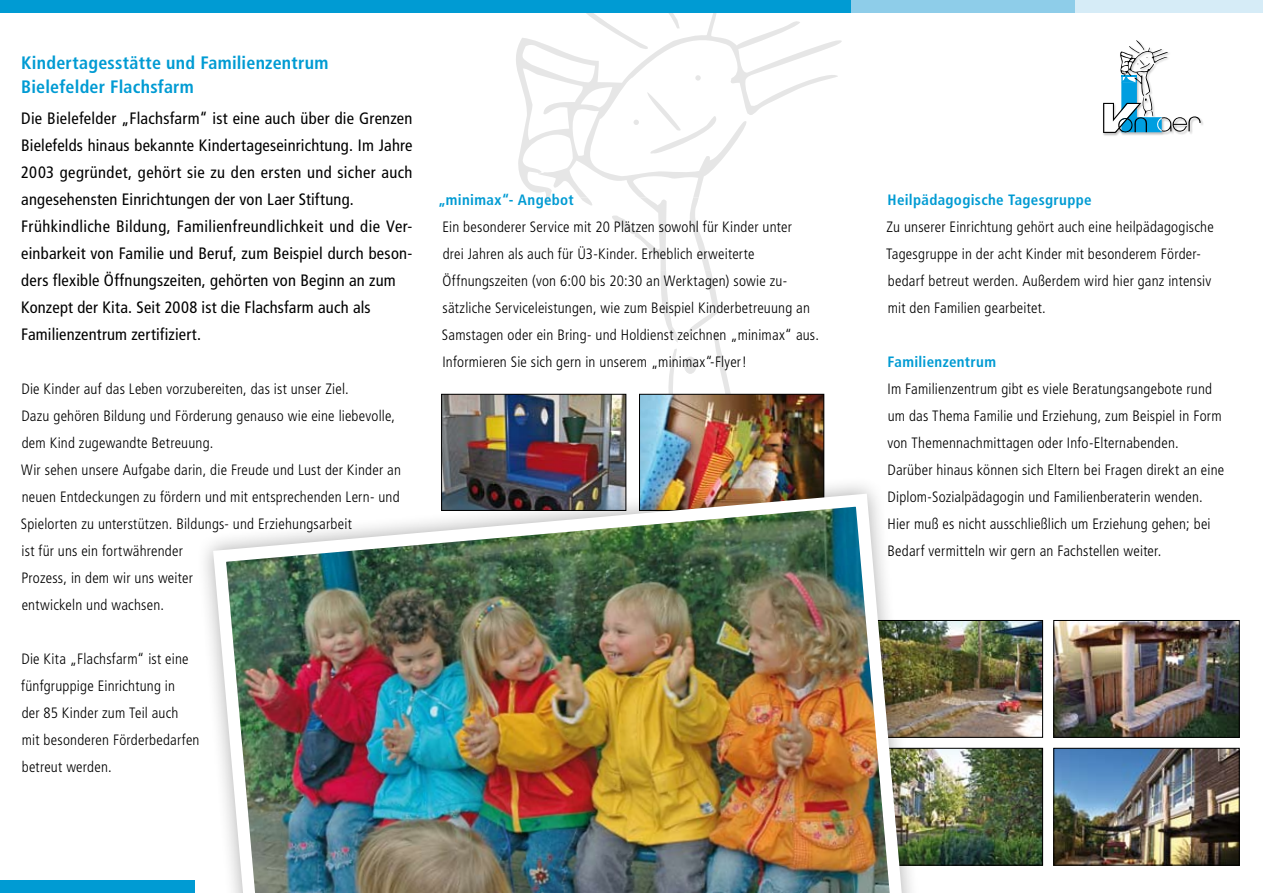
<style>
.page{position:relative;width:1263px;height:893px;background:#fff}
.page>*{position:absolute;margin:0;border:0;box-sizing:border-box;transform-origin:0 0}
.t1{font:700 condensed 18px/24px "Frutiger LT";letter-spacing:.01em;color:#009bd3}
.t2{font:condensed 16.5px/27px "Frutiger LT";letter-spacing:.015em;color:#000}
.t3{font:300 condensed 15px/27px "Frutiger LT";letter-spacing:.015em;color:#000}
.t4{font:700 condensed 15px "Frutiger LT";letter-spacing:.02em;color:#009bd3}
</style>
<div class="page">
<svg style="left:545px;top:197px;width:194px;height:237px"></svg>
<svg style="left:516px;top:13px;width:326px;height:184px"></svg>
<div style="left:684px;top:357px;width:12px;height:16px;background:#e6e6e6;border-radius:50%"></div>
<div style="left:684px;top:357px;width:12px;height:17px;border:1px solid #000;border-radius:50%"></div>
<div style="left:850px;top:0;width:413px;height:13px;background:#8ecde9"></div>
<div style="left:1076px;top:0;width:187px;height:13px;background:#d6ecf7"></div>
<div style="left:0;top:880px;width:195px;height:13px;background:#009bd3"></div>
<div style="left:1102px;top:40px;width:102px;height:97px;background:#000;opacity:.25"></div>
<svg style="left:1103px;top:40px;width:98px;height:93px"></svg>
<img style="left:920px;top:622px;width:121px;height:114px">
<div style="left:857px;top:620px;width:186px;height:118px;border:1px solid #000"></div>
<img style="left:920px;top:750px;width:121px;height:113px">
<div style="left:857px;top:748px;width:186px;height:117px;border:1px solid #000"></div>
<img style="left:1055px;top:622px;width:182px;height:114px">
<div style="left:1053px;top:620px;width:186px;height:118px;border:1px solid #000"></div>
<img style="left:1055px;top:750px;width:182px;height:113px">
<div style="left:1053px;top:748px;width:186px;height:117px;border:1px solid #000"></div>
<img style="left:641px;top:396px;width:181px;height:78px">
<div style="left:639px;top:394px;width:185px;height:117px;border:1px solid #000"></div>
<img style="left:443px;top:396px;width:181px;height:78px">
<div style="left:441px;top:394px;width:185px;height:117px;border:1px solid #000"></div>
<div style="left:193px;top:474px;width:727px;height:419px;background:#000;opacity:.33"></div>
<img style="left:207px;top:487px;width:703px;height:406px">
<div style="left:0;top:0;width:850px;height:13px;background:#009bd3"></div>
<p class="t1" style="left:21px;top:51px;width:309px">Kindertagesstätte und Familienzentrum<br>Bielefelder Flachsfarm</p>
<p class="t2" style="left:21px;top:105px;width:393px">Die Bielefelder „Flachsfarm“ ist eine auch über die Grenzen Bielefelds hinaus bekannte Kindertageseinrichtung. Im Jahre 2003 gegründet, gehört sie zu den ersten und sicher auch angesehensten Einrichtungen der von Laer Stiftung.<br>Frühkindliche Bildung, Familienfreundlichkeit und die Ver&shy;einbarkeit von Familie und Beruf, zum Beispiel durch beson&shy;ders flexible Öffnungszeiten, gehörten von Beginn an zum Konzept der Kita. Seit 2008 ist die Flachsfarm auch als Familienzentrum zertifiziert.</p>
<p class="t3" style="left:21px;top:375px;width:382px">Die Kinder auf das Leben vorzubereiten, das ist unser Ziel.<br>Dazu gehören Bildung und Förderung genauso wie eine liebevolle, dem Kind zugewandte Betreuung.<br>Wir sehen unsere Aufgabe darin, die Freude und Lust der Kinder an neuen Entdeckungen zu fördern und mit entsprechenden Lern- und Spielorten zu unterstützen. Bildungs- und Erziehungsarbeit<br>ist für uns ein fortwährender<br>Prozess, in dem wir uns weiter<br>entwickeln und wachsen.</p>
<p class="t3" style="left:21px;top:645px;width:180px">Die Kita „Flachsfarm“ ist eine fünfgruppige Einrichtung in<br>der 85 Kinder zum Teil auch mit besonderen Förderbedarfen betreut werden.</p>
<p class="t4" style="left:438px;top:191px;width:137px">„minimax“- Angebot</p>
<p class="t3" style="left:442px;top:213px;width:379px">Ein besonderer Service mit 20 Plätzen sowohl für Kinder unter<br>drei Jahren als auch für Ü3-Kinder. Erheblich erweiterte Öffnungszeiten (von 6:00 bis 20:30 an Werktagen) sowie zu&shy;sätzliche Serviceleistungen, wie zum Beispiel Kinderbetreuung an Samstagen oder ein Bring- und Holdienst zeichnen „minimax“ aus.<br>Informieren Sie sich gern in unserem „minimax“-Flyer!</p>
<p class="t4" style="left:888px;top:191px;width:206px">Heilpädagogische Tagesgruppe</p>
<p class="t3" style="left:886px;top:213px;width:329px">Zu unserer Einrichtung gehört auch eine heilpädagogische Tagesgruppe in der acht Kinder mit besonderem Förder&shy;bedarf betreut werden. Außerdem wird hier ganz intensiv mit den Familien gearbeitet.</p>
<p class="t4" style="left:888px;top:353px;width:110px">Familienzentrum</p>
<p class="t3" style="left:887px;top:375px;width:338px">Im Familienzentrum gibt es viele Beratungsangebote rund um das Thema Familie und Erziehung, zum Beispiel in Form von Themennachmittagen oder Info-Elternabenden.<br>Darüber hinaus können sich Eltern bei Fragen direkt an eine Diplom-Sozialpädagogin und Familienberaterin wenden.<br>Hier muß es nicht ausschließlich um Erziehung gehen; bei Bedarf vermitteln wir gern an Fachstellen weiter.</p>
</div>
